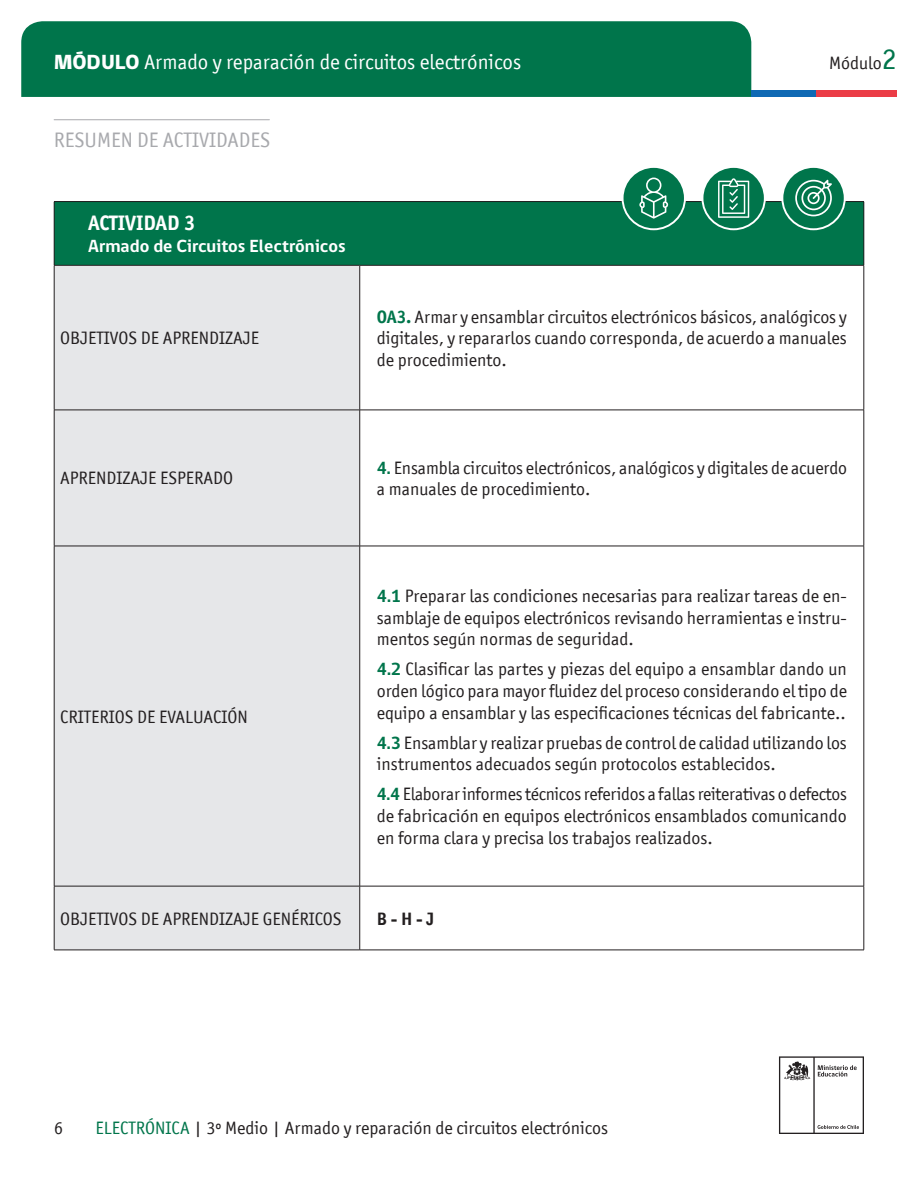
<style>
.page{position:relative;width:918px;height:1188px;background:#fff}
.page>*{position:absolute;margin:0;border:0;box-sizing:border-box;transform-origin:0 0}
.t1{font:21px "Officina San ITC";color:#fff}
.t2{font:21px "Officina San ITC";color:#a8a9ad}
.t3{font:700 21px "Officina San ITC";color:#fff}
.t4{font:18px/21.6px "Officina San ITC";color:#231f20;text-align:justify}
.t5{font:700 18px "gob CL";color:#fff}
.t6{font:700 18px "Officina San ITC";color:#231f20}
.s1{font-family:"gob CL";font-weight:800}
.s2{font-size:30px;color:#00754b}
.s3{font-weight:700;color:#00754b}
.s4{font-family:"gob CL";font-weight:700;color:#00754b}
.s5{color:#00754b}
</style>
<div class="page">
<svg style="left:779px;top:1056px;width:85px;height:78px"></svg>
<div style="left:21px;top:21px;width:730px;height:76px;background:#00754b"></div>
<div style="left:751px;top:90px;width:65px;height:7px;background:#0f69b4"></div>
<div style="left:816px;top:90px;width:81px;height:7px;background:#eb3c46"></div>
<hr style="left:54px;top:119px;width:215px;height:1px;background:#a8a9ad">
<div style="left:54px;top:202px;width:810px;height:63px;background:#00754b"></div>
<div style="left:55px;top:266px;width:304px;height:684px;background:#e6e7e9"></div>
<hr style="left:864px;top:202px;width:1px;height:63px;background:#231f20">
<hr style="left:54px;top:546px;width:306px;height:1px;background:#231f20">
<hr style="left:360px;top:546px;width:504px;height:1px;background:#231f20">
<hr style="left:54px;top:886px;width:306px;height:1px;background:#231f20">
<hr style="left:360px;top:886px;width:504px;height:1px;background:#231f20">
<hr style="left:54px;top:950px;width:306px;height:1px;background:#231f20">
<hr style="left:360px;top:950px;width:504px;height:1px;background:#231f20">
<hr style="left:359px;top:266px;width:1px;height:144px;background:#231f20">
<hr style="left:359px;top:410px;width:1px;height:136px;background:#231f20">
<hr style="left:359px;top:546px;width:1px;height:340px;background:#231f20">
<hr style="left:359px;top:886px;width:1px;height:64px;background:#231f20">
<hr style="left:54px;top:201px;width:306px;height:1px;background:#231f20">
<hr style="left:54px;top:202px;width:1px;height:63px;background:#231f20">
<hr style="left:360px;top:201px;width:504px;height:1px;background:#231f20">
<hr style="left:54px;top:265px;width:306px;height:1px;background:#231f20">
<hr style="left:54px;top:266px;width:1px;height:144px;background:#231f20">
<hr style="left:360px;top:265px;width:504px;height:1px;background:#231f20">
<hr style="left:864px;top:266px;width:1px;height:144px;background:#231f20">
<hr style="left:54px;top:410px;width:306px;height:1px;background:#231f20">
<hr style="left:54px;top:410px;width:1px;height:136px;background:#231f20">
<hr style="left:360px;top:410px;width:504px;height:1px;background:#231f20">
<hr style="left:864px;top:410px;width:1px;height:136px;background:#231f20">
<hr style="left:54px;top:546px;width:1px;height:340px;background:#231f20">
<hr style="left:864px;top:546px;width:1px;height:340px;background:#231f20">
<hr style="left:54px;top:886px;width:1px;height:64px;background:#231f20">
<hr style="left:864px;top:886px;width:1px;height:64px;background:#231f20">
<div style="left:782px;top:167px;width:63px;height:62px;background:#00754b;border-radius:50%"></div>
<div style="left:781px;top:166px;width:65px;height:64px;border:2px solid #fff;border-radius:50%"></div>
<svg style="left:795px;top:180px;width:37px;height:36px"></svg>
<div style="left:623px;top:167px;width:62px;height:62px;background:#00754b;border-radius:50%"></div>
<div style="left:622px;top:166px;width:64px;height:64px;border:2px solid #fff;border-radius:50%"></div>
<svg style="left:639px;top:178px;width:29px;height:41px"></svg>
<div style="left:702px;top:167px;width:63px;height:62px;background:#00754b;border-radius:50%"></div>
<div style="left:701px;top:166px;width:65px;height:64px;border:2px solid #fff;border-radius:50%"></div>
<svg style="left:718px;top:178px;width:31px;height:40px"></svg>
<p class="t1" style="left:54px;top:50px;width:469px"><span class="s1">MÓDULO</span> Armado y reparación de circuitos electrónicos</p>
<p class="t4" style="left:829px;top:52px;width:69px">Módulo<span class="s2">2</span></p>
<p class="t2" style="left:54px;top:127px;width:218px">RESUMEN DE ACTIVIDADES</p>
<p class="t3" style="left:88px;top:210px;width:109px">ACTIVIDAD 3</p>
<p class="t5" style="left:88px;top:234px;width:259px">Armado de Circuitos Electrónicos</p>
<p class="t4" style="left:60px;top:327px;width:200px">OBJETIVOS DE APRENDIZAJE</p>
<p class="t4" style="left:377px;top:306px;width:472px"><span class="s3">OA3.</span> Armar y ensamblar circuitos electrónicos básicos, analógicos y digitales, y repararlos cuando corresponda, de acuerdo a manuales de procedimiento.</p>
<p class="t4" style="left:60px;top:467px;width:175px">APRENDIZAJE ESPERADO</p>
<p class="t4" style="left:377px;top:457px;width:472px"><span class="s4">4.</span> Ensambla circuitos electrónicos, analógicos y digitales de acuerdo a manuales de procedimiento.</p>
<p class="t4" style="left:60px;top:706px;width:189px">CRITERIOS DE EVALUACIÓN</p>
<p class="t4" style="left:377px;top:585px;width:472px"><span class="s4">4.1</span> Preparar las condiciones necesarias para realizar tareas de en&shy;samblaje de equipos electrónicos revisando herramientas e instru&shy;mentos según normas de seguridad.</p>
<p class="t4" style="left:377px;top:658px;width:472px"><span class="s4">4.2</span> Clasificar las partes y piezas del equipo a ensamblar dando un orden lógico para mayor fluidez del proceso considerando el tipo de equipo a ensamblar y las especificaciones técnicas del fabricante..</p>
<p class="t4" style="left:377px;top:732px;width:472px"><span class="s4">4.3</span> Ensamblar y realizar pruebas de control de calidad utilizando los instrumentos adecuados según protocolos establecidos.</p>
<p class="t4" style="left:377px;top:783px;width:472px"><span class="s4">4.4</span> Elaborar informes técnicos referidos a fallas reiterativas o defectos de fabricación en equipos electrónicos ensamblados comunicando en forma clara y precisa los trabajos realizados.</p>
<p class="t4" style="left:60px;top:908px;width:283px">OBJETIVOS DE APRENDIZAJE GENÉRICOS</p>
<p class="t6" style="left:377px;top:907px;width:59px">B - H - J</p>
<p class="t4" style="left:54px;top:1117px;width:10px">6</p>
<p class="t4" style="left:95px;top:1117px;width:514px"><span class="s5">ELECTRÓNICA</span> | 3º Medio | Armado y reparación de circuitos electrónicos</p>
</div>
